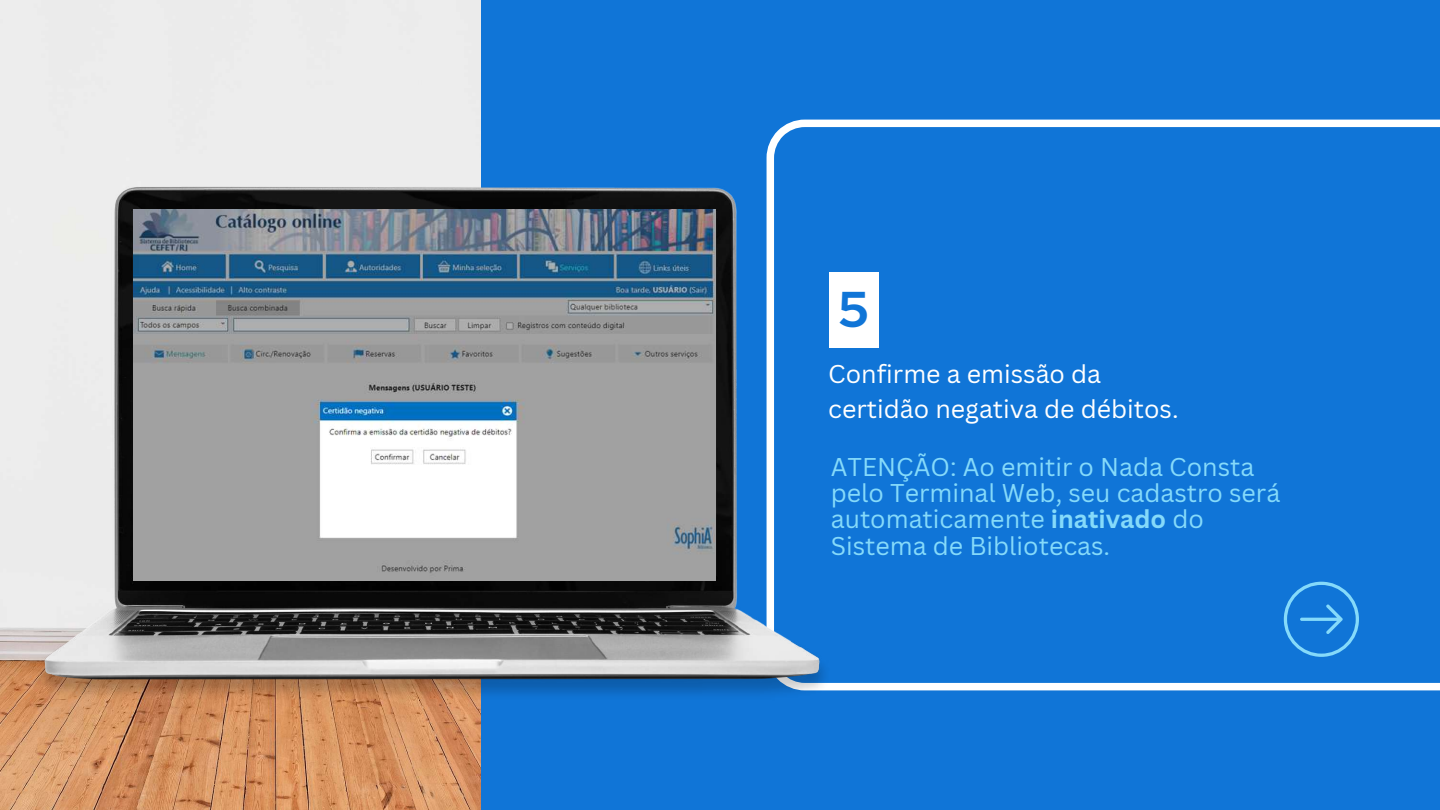
<style>
.page{position:relative;width:1440px;height:810px;background:#1075d7}
.page>*{position:absolute;margin:0;border:0;box-sizing:border-box;transform-origin:0 0}
.t1{font:700 50px "Red Hat Display";color:#1075d7}
.t2{font:25px/26.2px "Canva Sans";color:#85dafa}
.t3{font:25px/34.5px "Canva Sans";color:#fff}
.s1{font-weight:700}
</style>
<div class="page">
<svg style="left:767px;top:120px;width:673px;height:570px"></svg>
<img style="left:0;top:0;width:481px;height:810px">
<img style="left:34px;top:187px;width:797px;height:513px">
<img style="left:133px;top:210px;width:582px;height:370px">
<svg style="left:1284px;top:582px;width:75px;height:75px"></svg>
<div style="left:829px;top:272px;width:49px;height:75px;background:#fff"></div>
<h1 class="t1" style="left:839px;top:276px;width:32px">5</h1>
<p class="t3" style="left:828px;top:356px;width:352px">Confirme a emissão da certidão negativa de débitos.</p>
<p class="t2" style="left:831px;top:453px;width:451px">ATENÇÃO: Ao emitir o Nada Consta pelo Terminal Web, seu cadastro será automaticamente <span class="s1">inativado</span> do<br>Sistema de Bibliotecas.</p>
</div>
